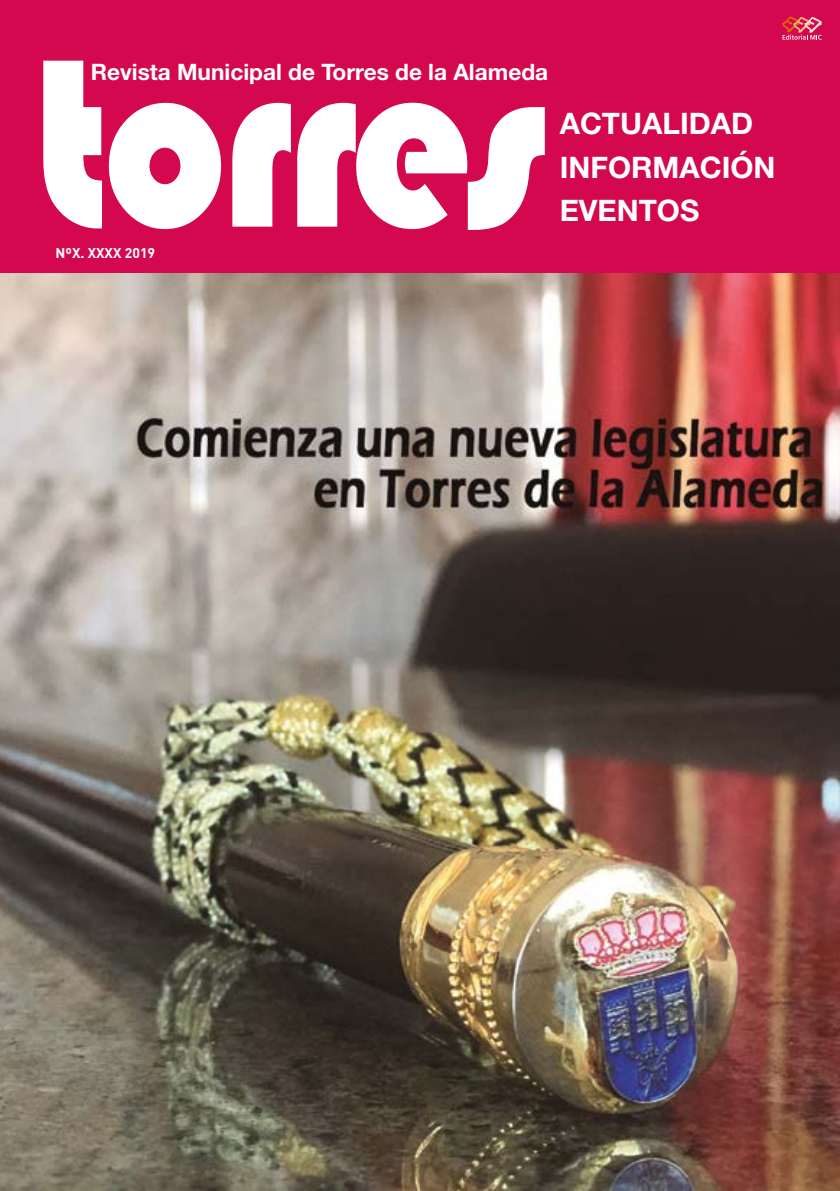
<style>
.page{position:relative;width:840px;height:1191px;background:#fff}
.page>*{position:absolute;margin:0;border:0;box-sizing:border-box;transform-origin:0 0}
.t1{font:249px "Bauhaus 93";letter-spacing:-.025em;color:#fff;scale:.88 1}
.t2{font:700 29.6px/43.2px "Helvetica Neue LT Std";color:#fff}
.t3{font:700 22.6px "Helvetica Neue LT Std";color:#fff}
.t4{font:700 14px "DIN";color:#fff}
</style>
<div class="page">
<div style="left:0;top:0;width:839px;height:279px;background:#d3084f"></div>
<svg style="left:782px;top:16px;width:39px;height:24px"></svg>
<img style="left:0;top:274px;width:839px;height:917px">
<h1 class="t1" style="left:36px;top:3px;width:581px">torres</h1>
<p class="t3" style="left:91px;top:58px;width:459px">Revista Municipal de Torres de la Alameda</p>
<p class="t4" style="left:56px;top:244px;width:101px">NºX. XXXX 2019</p>
<h2 class="t2" style="left:559px;top:102px;width:217px">ACTUALIDAD<br>INFORMACIÓN<br>EVENTOS</h2>
</div>
